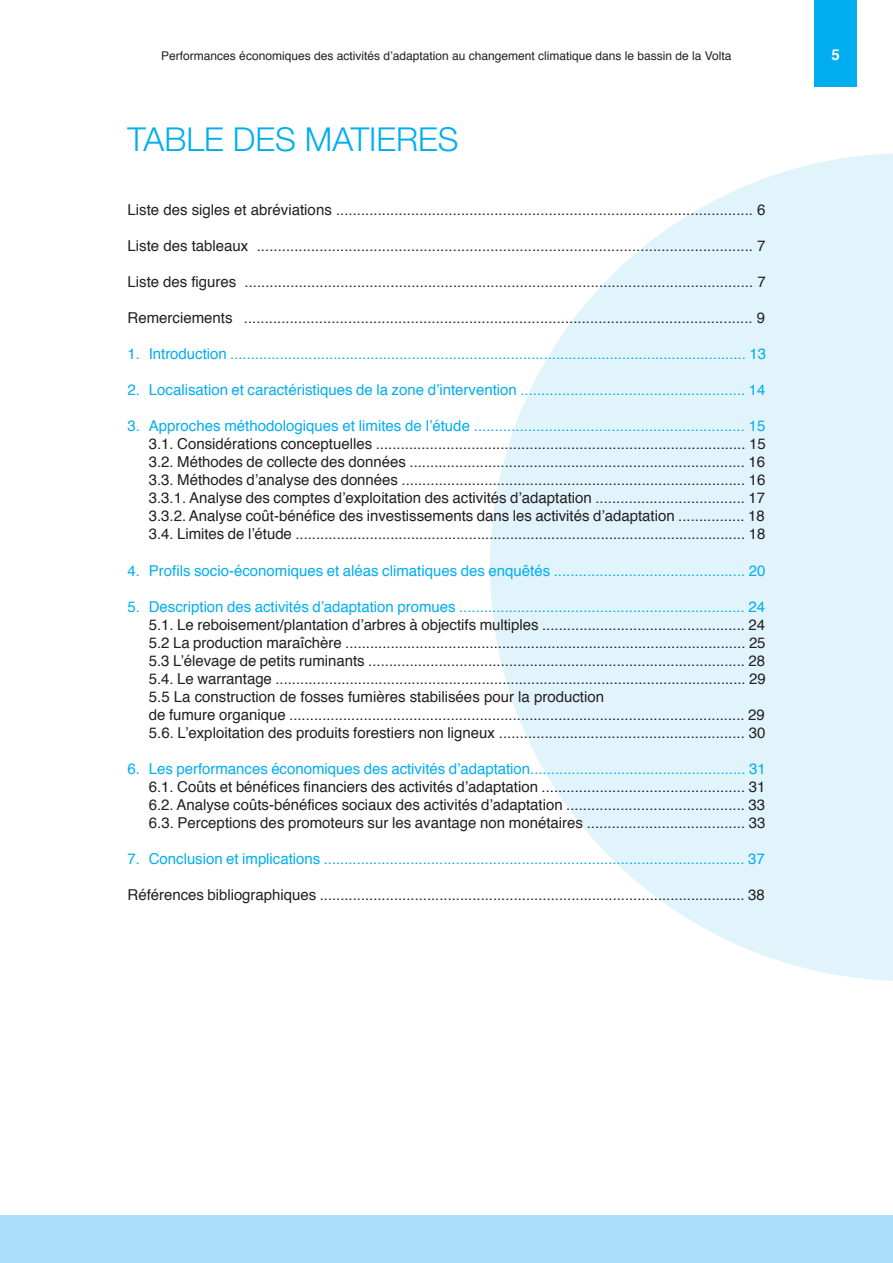
<style>
.page{position:relative;width:893px;height:1263px;background:#fff}
.page>*{position:absolute;margin:0;border:0;box-sizing:border-box;transform-origin:0 0}
.t1{font:300 33px "Helvetica Neue";color:#00aeef}
.t2{font:15px/18px "Helvetica";color:#231f20;text-align:justify}
.t3{font:15px "Helvetica";color:#00aeef}
.t4{font:700 15px "Helvetica";color:#fff}
.t5{font:12px "Helvetica";color:#231f20}
</style>
<div class="page">
<svg style="left:490px;top:153px;width:403px;height:828px;fill:#e1f4fc"></svg>
<div style="left:814px;top:0;width:43px;height:86px;background:#00aeef"></div>
<div style="left:0;top:1215px;width:893px;height:48px;background:#aae0f9"></div>
<p class="t5" style="left:161px;top:50px;width:572px">Performances économiques des activités d’adaptation au changement climatique dans le bassin de la Volta</p>
<h1 class="t1" style="left:128px;top:128px;width:332px">TABLE DES MATIERES</h1>
<p class="t2" style="left:128px;top:202px;width:639px">Liste des sigles et abréviations .................................................................................................... 6</p>
<p class="t2" style="left:128px;top:238px;width:639px">Liste des tableaux ....................................................................................................................... 7</p>
<p class="t2" style="left:128px;top:274px;width:640px">Liste des figures .......................................................................................................................... 7</p>
<p class="t2" style="left:128px;top:310px;width:639px">Remerciements .......................................................................................................................... 9</p>
<p class="t3" style="left:128px;top:348px;width:640px">1. Introduction ............................................................................................................................. 13</p>
<p class="t3" style="left:128px;top:384px;width:639px">2. Localisation et caractéristiques de la zone d’intervention ...................................................... 14</p>
<p class="t3" style="left:128px;top:420px;width:639px">3. Approches méthodologiques et limites de l’étude ................................................................. 15</p>
<p class="t2" style="left:149px;top:436px;width:618px">3.1. Considérations conceptuelles ......................................................................................... 15<br>3.2. Méthodes de collecte des données ................................................................................. 16<br>3.3. Méthodes d’analyse des données ................................................................................... 16<br>3.3.1. Analyse des comptes d’exploitation des activités d’adaptation .................................... 17<br>3.3.2. Analyse coût-bénéfice des investissements dans les activités d’adaptation ................ 18<br>3.4. Limites de l’étude ............................................................................................................. 18</p>
<p class="t3" style="left:128px;top:564px;width:639px">4. Profils socio-économiques et aléas climatiques des enquêtés .............................................. 20</p>
<p class="t3" style="left:128px;top:600px;width:639px">5. Description des activités d’adaptation promues ..................................................................... 24</p>
<p class="t2" style="left:149px;top:616px;width:619px;text-align:left">5.1. Le reboisement/plantation d’arbres à objectifs multiples ................................................. 24<br>5.2 La production maraîchère ................................................................................................. 25<br>5.3 L’élevage de petits ruminants ........................................................................................... 28<br>5.4. Le warrantage .................................................................................................................. 29<br>5.5 La construction de fosses fumières stabilisées pour la production<br>de fumure organique .............................................................................................................. 29<br>5.6. L’exploitation des produits forestiers non ligneux ........................................................... 30</p>
<p class="t3" style="left:128px;top:762px;width:640px">6. Les performances économiques des activités d’adaptation.................................................... 31</p>
<p class="t2" style="left:149px;top:778px;width:618px">6.1. Coûts et bénéfices financiers des activités d’adaptation ................................................. 31<br>6.2. Analyse coûts-bénéfices sociaux des activités d’adaptation ........................................... 33<br>6.3. Perceptions des promoteurs sur les avantage non monétaires ...................................... 33</p>
<p class="t3" style="left:128px;top:852px;width:639px">7. Conclusion et implications ...................................................................................................... 37</p>
<p class="t2" style="left:128px;top:887px;width:639px">Références bibliographiques ....................................................................................................... 38</p>
<p class="t4" style="left:831px;top:49px;width:10px">5</p>
</div>
